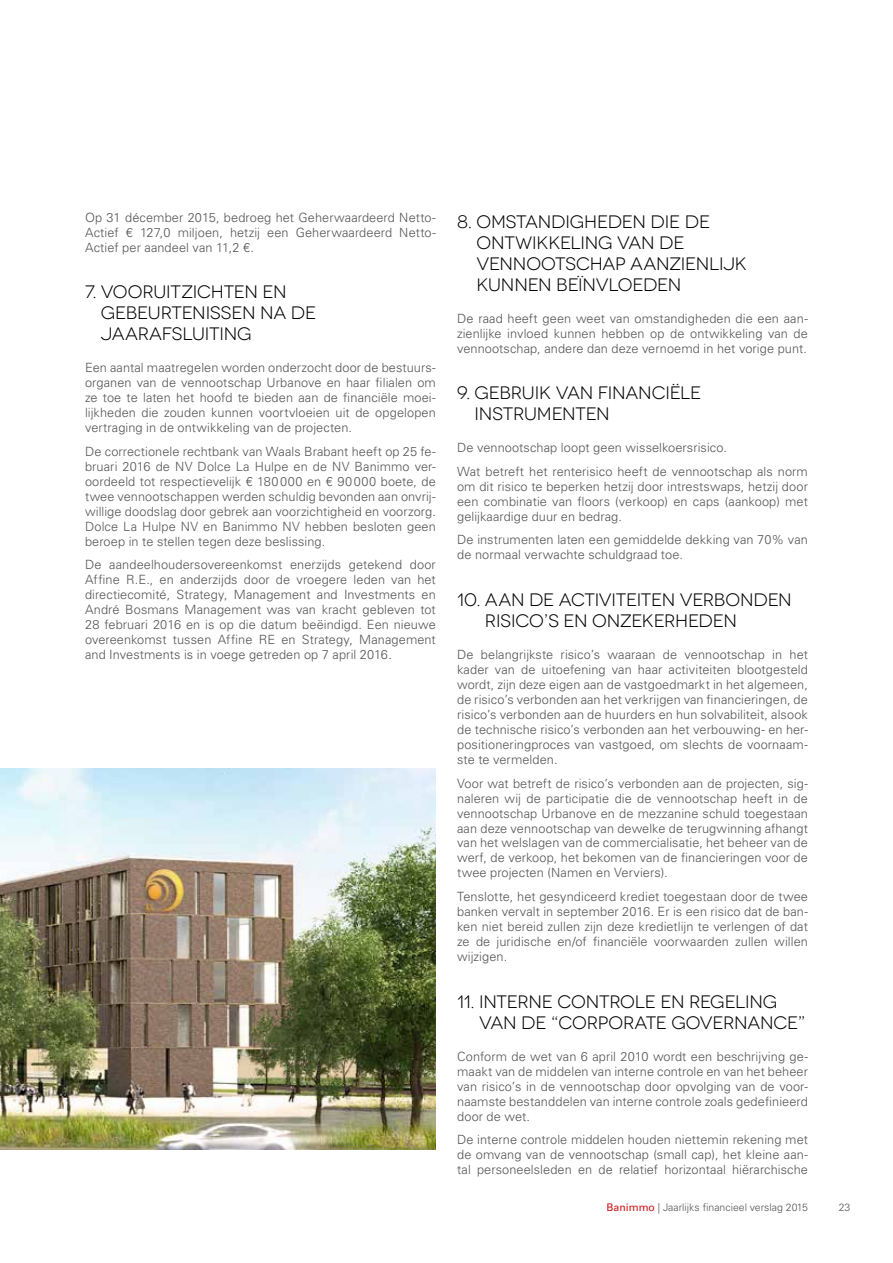
<style>
.page{position:relative;width:893px;height:1263px;background:#fff}
.page>*{position:absolute;margin:0;border:0;box-sizing:border-box;transform-origin:0 0}
.t1{font:18px/21px "Novecentowide";letter-spacing:-.015em;color:#000}
.t2{font:300 12.75px/15px "Univers LT Std";letter-spacing:.005em;color:#565656;text-align:justify}
.t3{font:300 10.5px "Univers LT Std";color:#565656}
.s1{font-weight:400;color:#cd1316}
</style>
<div class="page">
<img style="left:0;top:768px;width:436px;height:381px">
<p class="t2" style="left:85px;top:210px;width:352px">Op 31 décember 2015, bedroeg het Geherwaardeerd Netto-Actief € 127,0 miljoen, hetzij een Geherwaardeerd Netto-Actief per aandeel van 11,2 €.</p>
<h1 class="t1" style="left:101px;top:282px;width:217px;text-indent:-16px">7. VOORUITZICHTEN EN<br>GEBEURTENISSEN NA DE<br>JAARAFSLUITING</h1>
<p class="t2" style="left:85px;top:360px;width:352px">Een aantal maatregelen worden onderzocht door de bestuurs&shy;organen van de vennootschap Urbanove en haar filialen om ze toe te laten het hoofd te bieden aan de financiële moei&shy;lijkheden die zouden kunnen voortvloeien uit de opgelopen vertraging in de ontwikkeling van de projecten.</p>
<p class="t2" style="left:85px;top:444px;width:352px">De correctionele rechtbank van Waals Brabant heeft op 25 fe&shy;bruari 2016 de NV Dolce La Hulpe en de NV Banimmo ver&shy;oordeeld tot respectievelijk € 180000 en € 90000 boete, de twee vennootschappen werden schuldig bevonden aan onvrij&shy;willige doodslag door gebrek aan voorzichtigheid en voorzorg.<br>Dolce La Hulpe NV en Banimmo NV hebben besloten geen beroep in te stellen tegen deze beslissing.</p>
<p class="t2" style="left:85px;top:557px;width:352px">De aandeelhoudersovereenkomst enerzijds getekend door Affine R.E., en anderzijds door de vroegere leden van het directiecomité, Strategy, Management and Investments en André Bosmans Management was van kracht gebleven tot 28 februari 2016 en is op die datum beëindigd. Een nieuwe overeenkomst tussen Affine RE en Strategy, Management and Investments is in voege getreden op 7 april 2016.</p>
<h1 class="t1" style="left:476px;top:211px;width:272px;text-indent:-19px">8. OMSTANDIGHEDEN DIE DE<br>ONTWIKKELING VAN DE<br>VENNOOTSCHAP AANZIENLIJK<br>KUNNEN BEÏNVLOEDEN</h1>
<p class="t2" style="left:457px;top:311px;width:352px">De raad heeft geen weet van omstandigheden die een aan&shy;zienlijke invloed kunnen hebben op de ontwikkeling van de vennootschap, andere dan deze vernoemd in het vorige punt.</p>
<h1 class="t1" style="left:475px;top:383px;width:228px;text-indent:-17px">9. GEBRUIK VAN FINANCIËLE<br>INSTRUMENTEN</h1>
<p class="t2" style="left:457px;top:436px;width:352px;line-height:23.5px">De vennootschap loopt geen wisselkoersrisico.<br>Wat betreft het renterisico heeft de vennootschap als norm</p>
<p class="t2" style="left:457px;top:479px;width:352px">om dit risico te beperken hetzij door intrestswaps, hetzij door een combinatie van floors (verkoop) en caps (aankoop) met gelijkaardige duur en bedrag.</p>
<p class="t2" style="left:457px;top:532px;width:352px">De instrumenten laten een gemiddelde dekking van 70% van de normaal verwachte schuldgraad toe.</p>
<h1 class="t1" style="left:485px;top:589px;width:308px;text-indent:-28px">10. AAN DE ACTIVITEITEN VERBONDEN<br>RISICO’S EN ONZEKERHEDEN</h1>
<p class="t2" style="left:457px;top:647px;width:352px">De belangrijkste risico’s waaraan de vennootschap in het kader van de uitoefening van haar activiteiten blootgesteld wordt, zijn deze eigen aan de vastgoedmarkt in het algemeen, de risico’s verbonden aan het verkrijgen van financieringen, de risico’s verbonden aan de huurders en hun solvabiliteit, alsook de technische risico’s verbonden aan het verbouwing- en her&shy;positioneringproces van vastgoed, om slechts de voornaam&shy;ste te vermelden.</p>
<p class="t2" style="left:457px;top:775px;width:352px">Voor wat betreft de risico’s verbonden aan de projecten, sig&shy;naleren wij de participatie die de vennootschap heeft in de vennootschap Urbanove en de mezzanine schuld toegestaan aan deze vennootschap van dewelke de terugwinning afhangt van het welslagen van de commercialisatie, het beheer van de werf, de verkoop, het bekomen van de financieringen voor de twee projecten (Namen en Verviers).</p>
<p class="t2" style="left:457px;top:889px;width:352px">Tenslotte, het gesyndiceerd krediet toegestaan door de twee banken vervalt in september 2016. Er is een risico dat de ban&shy;ken niet bereid zullen zijn deze kredietlijn te verlengen of dat ze de juridische en/of financiële voorwaarden zullen willen wijzigen.</p>
<h1 class="t1" style="left:479px;top:991px;width:328px;text-indent:-22px">11. INTERNE CONTROLE EN REGELING<br>VAN DE “CORPORATE GOVERNANCE”</h1>
<p class="t2" style="left:457px;top:1048px;width:352px">Conform de wet van 6 april 2010 wordt een beschrijving ge&shy;maakt van de middelen van interne controle en van het beheer van risico’s in de vennootschap door opvolging van de voor&shy;naamste bestanddelen van interne controle zoals gedefinieerd door de wet.</p>
<p class="t2" style="left:457px;top:1132px;width:352px">De interne controle middelen houden niettemin rekening met de omvang van de vennootschap (small cap), het kleine aan&shy;tal personeelsleden en de relatief horizontaal hiërarchische</p>
<p class="t3" style="left:607px;top:1201px;width:203px"><span class="s1">Banimmo</span> | Jaarlijks financieel verslag 2015</p>
<p class="t3" style="left:839px;top:1201px;width:13px">23</p>
</div>
